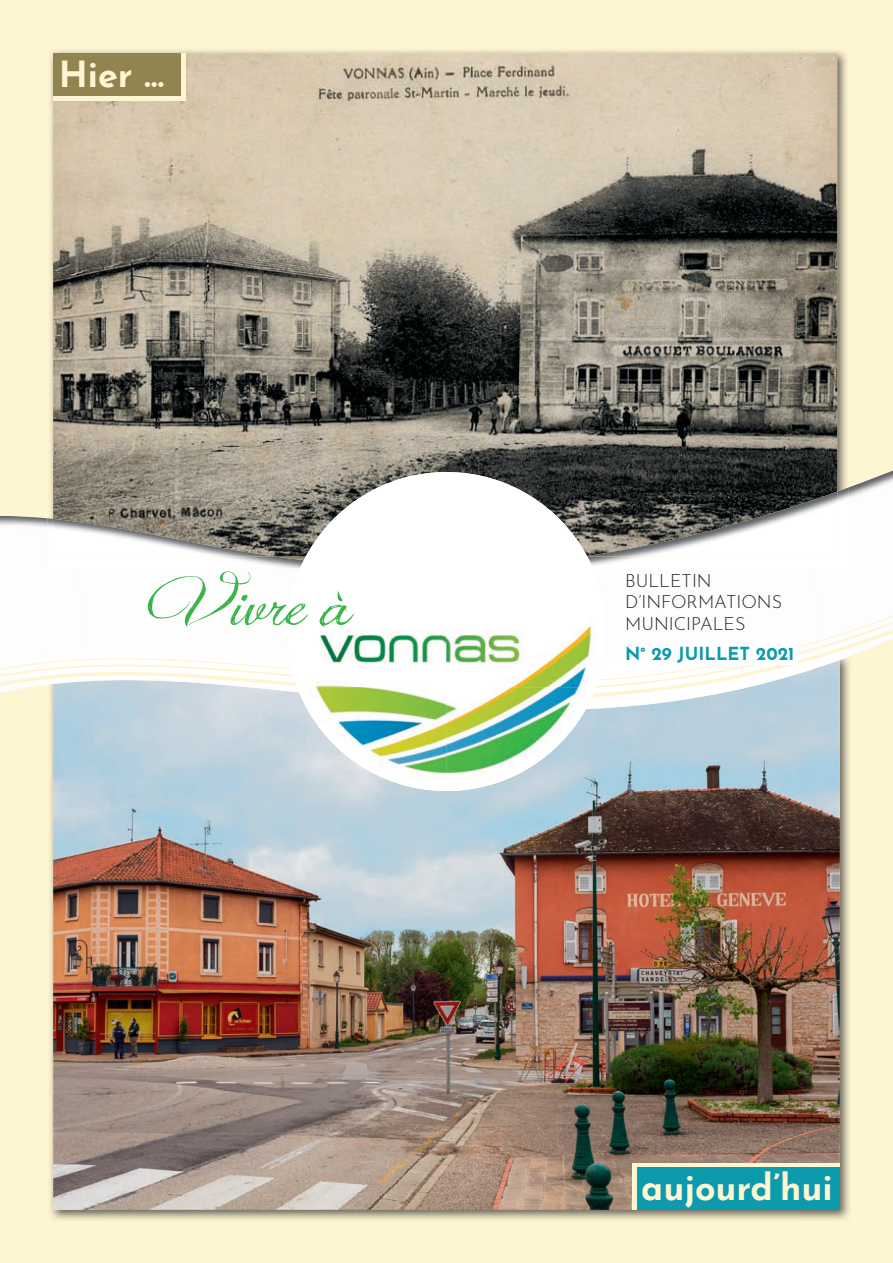
<style>
.page{position:relative;width:893px;height:1263px;background:#fef5d2}
.page>*{position:absolute;margin:0;border:0;box-sizing:border-box;transform-origin:0 0}
.t1{font:59.55px "Jellyka Delicious Cake";color:#3ab54a}
.t2{font:700 36px "Josefin Sans";color:#fef5d2}
.t3{font:300 18px/21.6px "Josefin Sans";color:#231f20}
.t4{font:700 18px "Josefin Sans";color:#0c9aad}
</style>
<div class="page">
<img style="left:50px;top:50px;width:797px;height:48px">
<img style="left:50px;top:98px;width:3px;height:389px">
<img style="left:837px;top:98px;width:10px;height:367px">
<img style="left:53px;top:53px;width:784px;height:434px">
<img style="left:50px;top:703px;width:51px;height:517px">
<img style="left:798px;top:703px;width:52px;height:517px">
<img style="left:53px;top:703px;width:787px;height:507px">
<div style="left:53px;top:53px;width:132px;height:48px;background:#fef5d2"></div>
<div style="left:53px;top:53px;width:128px;height:43px;background:#918451"></div>
<div style="left:632px;top:1163px;width:208px;height:47px;background:#fef5d2"></div>
<div style="left:637px;top:1167px;width:203px;height:43px;background:#0c9aad"></div>
<img style="left:0;top:516px;width:76px;height:82px">
<div style="left:76px;top:568px;width:211px;height:30px;background:#fdfdfd"></div>
<img style="left:287px;top:568px;width:13px;height:16px">
<img style="left:813px;top:465px;width:80px;height:133px">
<div style="left:593px;top:568px;width:231px;height:30px;background:#fdfdfd"></div>
<img style="left:48px;top:487px;width:801px;height:81px">
<img style="left:53px;top:492px;width:784px;height:64px">
<img style="left:596px;top:703px;width:244px;height:6px">
<svg style="left:50px;top:694px;width:800px;height:9px;background:#cbdae2"></svg>
<svg style="left:0;top:687px;width:850px;height:7px;background:#d8e1e3"></svg>
<svg style="left:0;top:598px;width:893px;height:89px;background:#fafaf6"></svg>
<div style="left:287px;top:472px;width:319px;height:319px;background:#fff;border-radius:50%"></div>
<img style="left:287px;top:584px;width:319px;height:103px">
<img style="left:297px;top:687px;width:299px;height:104px">
<div style="left:686px;top:633px;width:112px;height:32px;background:#fff"></div>
<h2 class="t2" style="left:59px;top:42px;width:107px">Hier …</h2>
<h1 class="t1" style="left:182px;top:565px;width:174px">Vivre à</h1>
<p class="t3" style="left:625px;top:568px;width:159px">BULLETIN<br>D’INFORMATIONS<br>MUNICIPALES</p>
<p class="t4" style="left:625px;top:638px;width:171px">N° 29 JUILLET 2021</p>
<h2 class="t2" style="left:641px;top:1156px;width:193px">aujourd’hui</h2>
</div>
